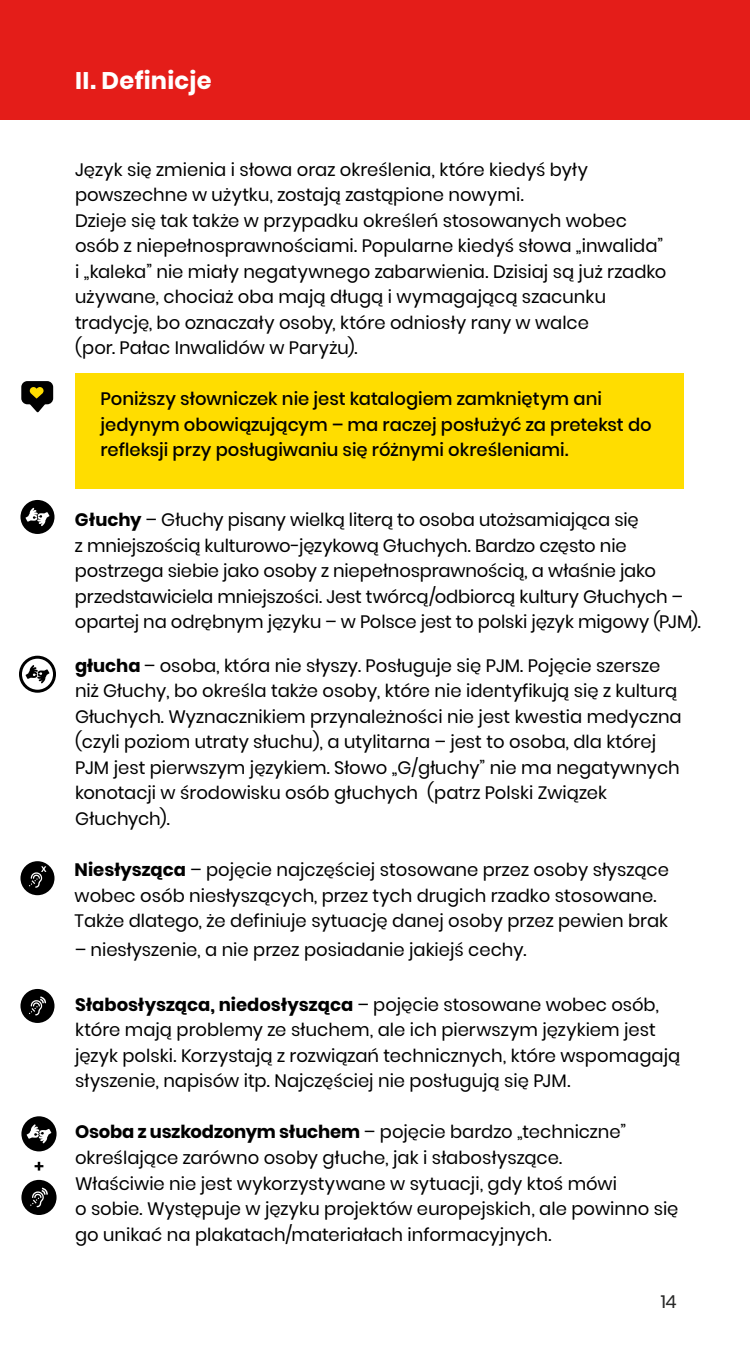
<style>
.page{position:relative;width:750px;height:1350px;background:#fff}
.page>*{position:absolute;margin:0;border:0;box-sizing:border-box;transform-origin:0 0}
.t1{font:700 24px "Poppins";color:#fff}
.t2{font:18px/25.5px "Poppins";color:#000}
.t3{font:18px/25.5px "Poppins";color:#000}
.t4{font:500 18px/25.5px "Poppins";color:#000}
.t5{font:18px "Poppins";color:#282827}
.s1{font-weight:700}
.s2{font-style:inherit}
</style>
<div class="page">
<div style="left:75px;top:373px;width:608px;height:116px;background:#fd0"></div>
<div style="left:0;top:0;width:750px;height:120px;background:#e41d19"></div>
<div style="left:20px;top:500px;width:35px;height:34px;background:#000;border-radius:50%"></div>
<svg style="left:26px;top:508px;width:23px;height:18px"></svg>
<svg style="left:21px;top:381px;width:32px;height:31px"></svg>
<div style="left:19px;top:656px;width:37px;height:37px;border:3px solid #000;border-radius:50%"></div>
<svg style="left:26px;top:665px;width:23px;height:18px"></svg>
<div style="left:20px;top:861px;width:35px;height:34px;background:#000;border-radius:50%"></div>
<svg style="left:29px;top:866px;width:17px;height:22px"></svg>
<div style="left:20px;top:989px;width:35px;height:34px;background:#000;border-radius:50%"></div>
<svg style="left:29px;top:996px;width:17px;height:19px"></svg>
<div style="left:21px;top:1180px;width:36px;height:35px;background:#000;border-radius:50%"></div>
<svg style="left:30px;top:1188px;width:18px;height:19px"></svg>
<div style="left:21px;top:1116px;width:36px;height:35px;background:#000;border-radius:50%"></div>
<svg style="left:27px;top:1124px;width:24px;height:19px"></svg>
<svg style="left:35px;top:1162px;width:8px;height:9px"></svg>
<h3 class="t1" style="left:75px;top:67px;width:138px">II. Definicje</h3>
<p class="t2" style="left:75px;top:157px;width:593px">Język się zmienia i słowa oraz określenia, które kiedyś były powszechne w użytku, zostają zastąpione nowymi.<br>Dzieje się tak także w przypadku określeń stosowanych wobec osób z niepełnosprawnościami. Popularne kiedyś słowa „inwalida” i „kaleka” nie miały negatywnego zabarwienia. Dzisiaj są już rzadko używane, chociaż oba mają długą i wymagającą szacunku tradycję, bo oznaczały osoby, które odniosły rany w walce<br>(por. Pałac Inwalidów w Paryżu).</p>
<p class="t4" style="left:101px;top:386px;width:553px">Poniższy słowniczek nie jest katalogiem zamkniętym ani jedynym obowiązującym – ma raczej posłużyć za pretekst do refleksji przy posługiwaniu się różnymi określeniami.</p>
<p class="t2" style="left:75px;top:507px;width:627px"><span class="s1">Głuchy</span> – Głuchy pisany wielką literą to osoba utożsamiająca się<br>z mniejszością kulturowo-językową Głuchych. Bardzo często nie postrzega siebie jako osoby z niepełnosprawnością, a właśnie jako przedstawiciela mniejszości. Jest twórcą/odbiorcą kultury Głuchych – opartej na odrębnym języku – w Polsce jest to polski język migowy (PJM).</p>
<p class="t2" style="left:75px;top:653px;width:608px"><span class="s1">głucha</span> – osoba, która nie słyszy. Posługuje się PJM. Pojęcie szersze niż Głuchy, bo określa także osoby, które nie <span class="s2">identyfikują</span> się z kulturą Głuchych. Wyznacznikiem przynależności nie jest kwestia medyczna (czyli poziom utraty słuchu), a utylitarna – jest to osoba, dla której PJM jest pierwszym językiem. Słowo „G/głuchy” nie ma negatywnych konotacji w środowisku osób głuchych (patrz Polski Związek Głuchych).</p>
<p class="t3" style="left:75px;top:857px;width:596px"><span class="s1">Niesłysząca</span> – pojęcie najczęściej stosowane przez osoby słyszące wobec osób niesłyszących, przez tych drugich rzadko stosowane.<br>Także dlatego, że definiuje sytuację danej osoby przez pewien brak</p>
<p class="t2" style="left:75px;top:937px;width:453px">– niesłyszenie, a nie przez posiadanie jakiejś cechy.</p>
<p class="t2" style="left:75px;top:992px;width:607px"><span class="s1">Słabosłysząca, niedosłysząca</span> – pojęcie stosowane wobec osób, które mają problemy ze słuchem, ale ich pierwszym językiem jest język polski. Korzystają z rozwiązań technicznych, które wspomagają słyszenie, napisów itp. Najczęściej nie posługują się PJM.</p>
<p class="t2" style="left:75px;top:1120px;width:605px"><span class="s1">Osoba z uszkodzonym słuchem</span> – pojęcie bardzo „techniczne” określające zarówno osoby głuche, jak i słabosłyszące.<br>Właściwie nie jest wykorzystywane w sytuacji, gdy ktoś mówi<br>o sobie. Występuje w języku projektów europejskich, ale powinno się go unikać na plakatach/materiałach informacyjnych.</p>
<p class="t5" style="left:661px;top:1291px;width:17px">14</p>
</div>
